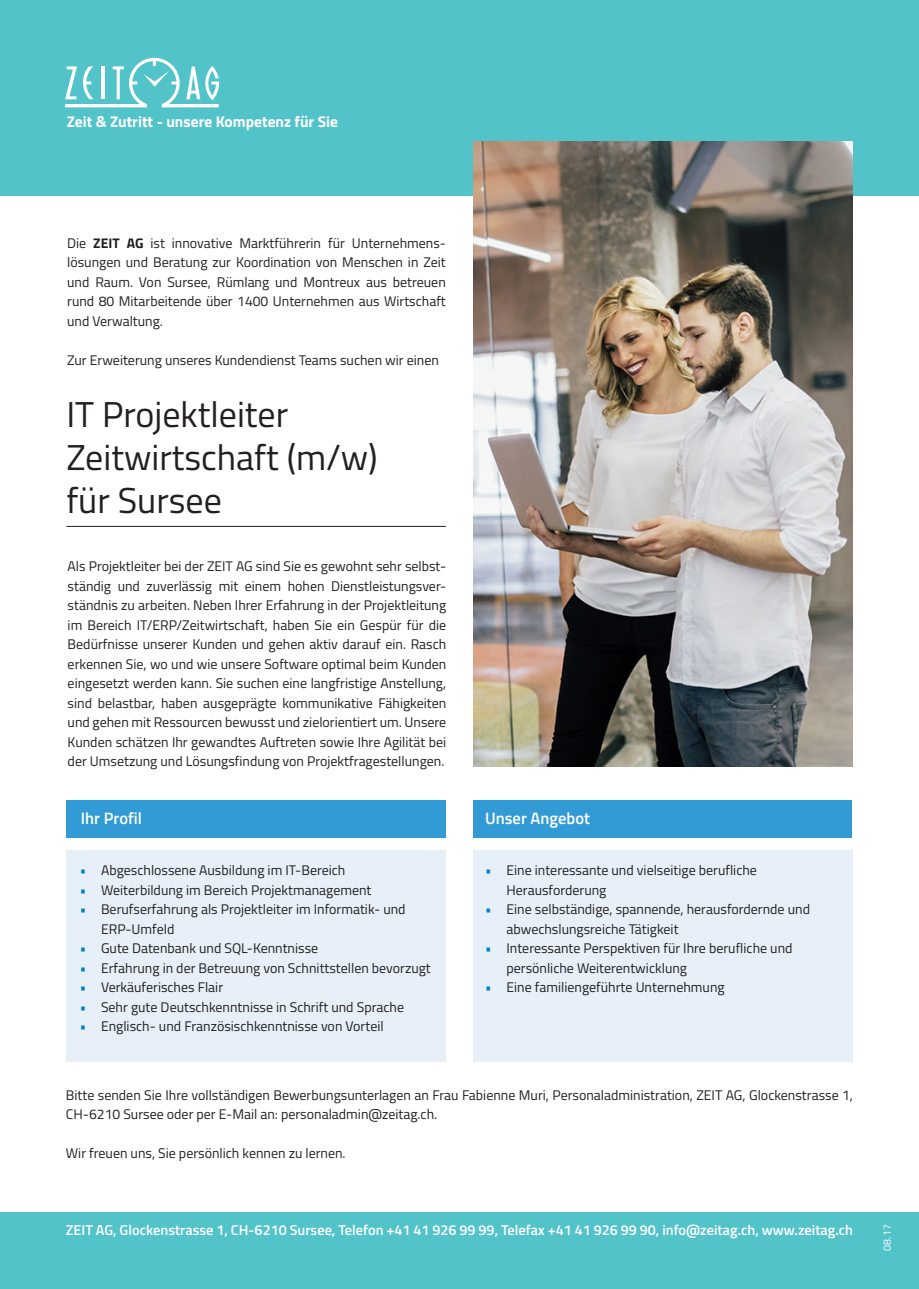
<style>
.page{position:relative;width:919px;height:1289px;background:#fff}
.page>*{position:absolute;margin:0;border:0;box-sizing:border-box;transform-origin:0 0}
.t1{font:36px/43.2px "Titillium";color:#231f20}
.t2{font:600 16.5px "Titillium";color:#fff}
.t3{font:700 15.45px "Titillium";color:#fff}
.t4{font:600 14.4px "Titillium";color:#fff}
.t5{font:13.95px/19.5px "Titillium";color:#231f20}
.t6{font:10.5px "Titillium";color:#fff}
.s1{font-weight:700}
.s2{color:#0082c8}
</style>
<div class="page">
<div style="left:0;top:0;width:918px;height:196px;background:#53c3ca"></div>
<svg style="left:65px;top:58px;width:154px;height:49px"></svg>
<div style="left:0;top:1212px;width:918px;height:76px;background:#53c3ca"></div>
<hr style="left:66px;top:526px;width:380px;height:1px;background:#231f20">
<div style="left:67px;top:849px;width:379px;height:212px;background:#e7f0f8"></div>
<div style="left:473px;top:800px;width:379px;height:38px;background:#329bd5"></div>
<div style="left:67px;top:800px;width:379px;height:38px;background:#329bd5"></div>
<div style="left:473px;top:849px;width:380px;height:212px;background:#e7f0f8"></div>
<img style="left:473px;top:142px;width:379px;height:624px">
<p class="t3" style="left:67px;top:110px;width:273px">Zeit &amp; Zutritt - unsere Kompetenz für Sie</p>
<p class="t5" style="left:67px;top:232px;width:380px;text-align:justify">Die <span class="s1">ZEIT AG</span> ist innovative Marktführerin für Unternehmens&shy;lösungen und Beratung zur Koordination von Menschen in Zeit und Raum. Von Sursee, Rümlang und Montreux aus betreuen rund 80 Mitarbeitende über 1400 Unternehmen aus Wirtschaft und Verwaltung.</p>
<p class="t5" style="left:67px;top:349px;width:373px">Zur Erweiterung unseres Kundendienst Teams suchen wir einen</p>
<p class="t1" style="left:66px;top:391px;width:313px">IT Projektleiter<br>Zeitwirtschaft (m/w) für Sursee</p>
<p class="t5" style="left:68px;top:556px;width:380px;text-align:justify">Als Projektleiter bei der ZEIT AG sind Sie es gewohnt sehr selbst&shy;ständig und zuverlässig mit einem hohen Dienstleistungsver&shy;ständnis zu arbeiten. Neben Ihrer Erfahrung in der Projektleitung im Bereich IT/ERP/Zeitwirtschaft, haben Sie ein Gespür für die Bedürfnisse unserer Kunden und gehen aktiv darauf ein. Rasch erkennen Sie, wo und wie unsere Software optimal beim Kunden eingesetzt werden kann. Sie suchen eine langfristige Anstellung, sind belastbar, haben ausgeprägte kommunikative Fähigkeiten und gehen mit Ressourcen bewusst und zielorientiert um. Unsere Kunden schätzen Ihr gewandtes Auftreten sowie Ihre Agilität bei der Umsetzung und Lösungsfindung von Projektfragestellungen.</p>
<p class="t2" style="left:81px;top:806px;width:63px">Ihr Profil</p>
<p class="t2" style="left:485px;top:806px;width:106px">Unser Angebot</p>
<p class="t5" style="left:80px;top:859px;width:267px"><span class="s2">•</span> Abgeschlossene Ausbildung im IT-Bereich</p>
<p class="t5" style="left:80px;top:879px;width:293px"><span class="s2">•</span> Weiterbildung im Bereich Projektmanagement</p>
<p class="t5" style="left:101px;top:898px;width:306px;text-indent:-21px"><span class="s2">•</span> Berufserfahrung als Projektleiter im Informatik- und<br>ERP-Umfeld</p>
<p class="t5" style="left:80px;top:937px;width:240px"><span class="s2">•</span> Gute Datenbank und SQL-Kenntnisse</p>
<p class="t5" style="left:80px;top:957px;width:352px"><span class="s2">•</span> Erfahrung in der Betreuung von Schnittstellen bevorzugt</p>
<p class="t5" style="left:80px;top:976px;width:145px"><span class="s2">•</span> Verkäuferisches Flair</p>
<p class="t5" style="left:80px;top:996px;width:326px"><span class="s2">•</span> Sehr gute Deutschkenntnisse in Schrift und Sprache</p>
<p class="t5" style="left:80px;top:1015px;width:305px"><span class="s2">•</span> Englisch- und Französischkenntnisse von Vorteil</p>
<p class="t5" style="left:506px;top:859px;width:252px;text-indent:-21px"><span class="s2">•</span> Eine interessante und vielseitige berufliche<br>Herausforderung</p>
<p class="t5" style="left:506px;top:898px;width:305px;text-indent:-21px"><span class="s2">•</span> Eine selbständige, spannende, herausfordernde und abwechslungsreiche Tätigkeit</p>
<p class="t5" style="left:506px;top:937px;width:287px;text-indent:-21px"><span class="s2">•</span> Interessante Perspektiven für Ihre berufliche und persönliche Weiterentwicklung</p>
<p class="t5" style="left:485px;top:976px;width:241px"><span class="s2">•</span> Eine familiengeführte Unternehmung</p>
<p class="t5" style="left:66px;top:1084px;width:788px">Bitte senden Sie Ihre vollständigen Bewerbungsunterlagen an Frau Fabienne Muri, Personaladministration, ZEIT AG, Glockenstrasse 1,<br>CH-6210 Sursee oder per E-Mail an: personaladmin@zeitag.ch.</p>
<p class="t5" style="left:66px;top:1142px;width:281px">Wir freuen uns, Sie persönlich kennen zu lernen.</p>
<p class="t4" style="left:66px;top:1219px;width:788px">ZEIT AG, Glockenstrasse 1, CH-6210 Sursee, Telefon +41 41 926 99 99, Telefax +41 41 926 99 90, info@zeitag.ch, www.zeitag.ch</p>
<p class="t6" style="left:879px;top:1250px;width:28px;rotate:-90deg">08.17</p>
</div>
